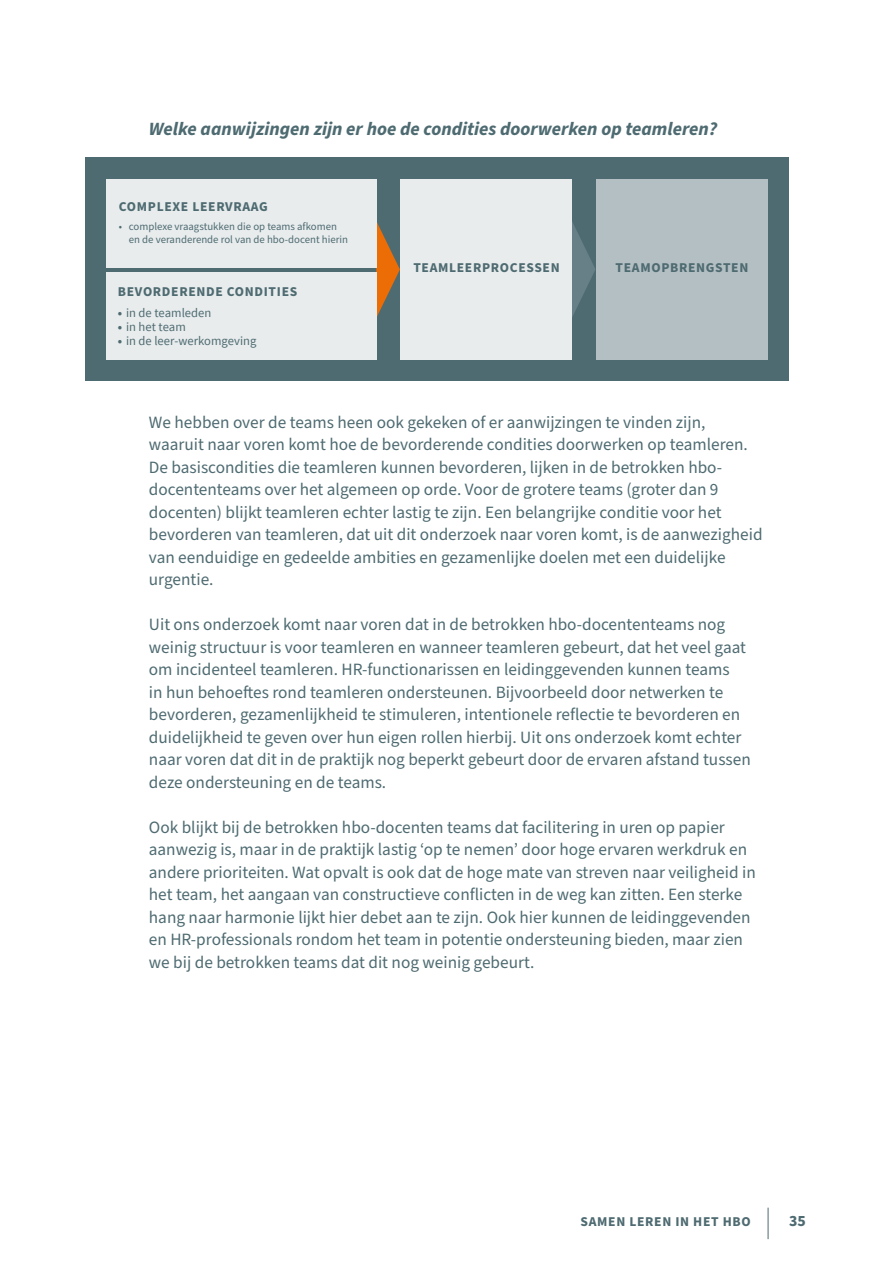
<style>
.page{position:relative;width:893px;height:1263px;background:#fff}
.page>*{position:absolute;margin:0;border:0;box-sizing:border-box;transform-origin:0 0}
.t1{font:italic 700 18.75px "Source Sans Pro";color:#4e6b71}
.t2{font:17.25px/22.5px "Source Sans Pro";color:#4e6b71}
.t3{font:700 15.75px "Source Sans Pro";color:#4e6b71}
.t4{font:700 13.5px "Source Sans Pro";letter-spacing:.05em;color:#4e6b71}
.t5{font:12.6px "Source Sans Pro";color:#4e6b71}
.t6{font:10.8px/12.9px "Source Sans Pro";color:#4e6b71}
.s1{font-weight:700}
</style>
<div class="page">
<hr style="left:768px;top:1208px;width:1px;height:31px;background:#4e6b71">
<div style="left:85px;top:158px;width:704px;height:223px;background:#4e6b71"></div>
<svg style="left:376px;top:221px;width:24px;height:97px"></svg>
<svg style="left:572px;top:222px;width:23px;height:95px"></svg>
<div style="left:106px;top:179px;width:270px;height:88px;background:#e8eced"></div>
<div style="left:401px;top:179px;width:171px;height:180px;background:#e8eced"></div>
<div style="left:596px;top:179px;width:171px;height:180px;background:#b3bfc3"></div>
<div style="left:106px;top:272px;width:270px;height:87px;background:#e8eced"></div>
<p class="t1" style="left:149px;top:116px;width:570px">Welke aanwijzingen zijn er hoe de condities doorwerken op teamleren?</p>
<p class="t4" style="left:119px;top:198px;width:150px">COMPLEXE LEERVRAAG</p>
<p class="t6" style="left:129px;top:220px;width:221px;text-indent:-10px">• complexe vraagstukken die op teams afkomen en de veranderende rol van de hbo-docent hierin</p>
<p class="t4" style="left:118px;top:283px;width:181px">BEVORDERENDE CONDITIES</p>
<p class="t5" style="left:118px;top:305px;width:95px"><span class="s1">•</span> in de teamleden</p>
<p class="t5" style="left:118px;top:319px;width:69px"><span class="s1">•</span> in het team</p>
<p class="t5" style="left:118px;top:333px;width:140px"><span class="s1">•</span> in de leer-werkomgeving</p>
<p class="t4" style="left:413px;top:258px;width:148px">TEAMLEERPROCESSEN</p>
<p class="t4" style="left:616px;top:259px;width:134px">TEAMOPBRENGSTEN</p>
<p class="t2" style="left:149px;top:411px;width:615px">We hebben over de teams heen ook gekeken of er aanwijzingen te vinden zijn, waaruit naar voren komt hoe de bevorderende condities doorwerken op teamleren.<br>De basiscondities die teamleren kunnen bevorderen, lijken in de betrokken hbo&shy;docententeams over het algemeen op orde. Voor de grotere teams (groter dan 9 docenten) blijkt teamleren echter lastig te zijn. Een belangrijke conditie voor het bevorderen van teamleren, dat uit dit onderzoek naar voren komt, is de aanwezigheid van eenduidige en gedeelde ambities en gezamenlijke doelen met een duidelijke urgentie.</p>
<p class="t2" style="left:149px;top:614px;width:603px">Uit ons onderzoek komt naar voren dat in de betrokken hbo-docententeams nog weinig structuur is voor teamleren en wanneer teamleren gebeurt, dat het veel gaat om incidenteel teamleren. HR-functionarissen en leidinggevenden kunnen teams<br>in hun behoeftes rond teamleren ondersteunen. Bijvoorbeeld door netwerken te bevorderen, gezamenlijkheid te stimuleren, intentionele reflectie te bevorderen en duidelijkheid te geven over hun eigen rollen hierbij. Uit ons onderzoek komt echter naar voren dat dit in de praktijk nog beperkt gebeurt door de ervaren afstand tussen deze ondersteuning en de teams.</p>
<p class="t2" style="left:149px;top:816px;width:608px">Ook blijkt bij de betrokken hbo-docenten teams dat facilitering in uren op papier aanwezig is, maar in de praktijk lastig ‘op te nemen’ door hoge ervaren werkdruk en andere prioriteiten. Wat opvalt is ook dat de hoge mate van streven naar veiligheid in het team, het aangaan van constructieve conflicten in de weg kan zitten. Een sterke hang naar harmonie lijkt hier debet aan te zijn. Ook hier kunnen de leidinggevenden en HR-professionals rondom het team in potentie ondersteuning bieden, maar zien we bij de betrokken teams dat dit nog weinig gebeurt.</p>
<p class="t4" style="left:581px;top:1213px;width:172px">SAMEN LEREN IN HET HBO</p>
<p class="t3" style="left:789px;top:1210px;width:18px">35</p>
</div>
